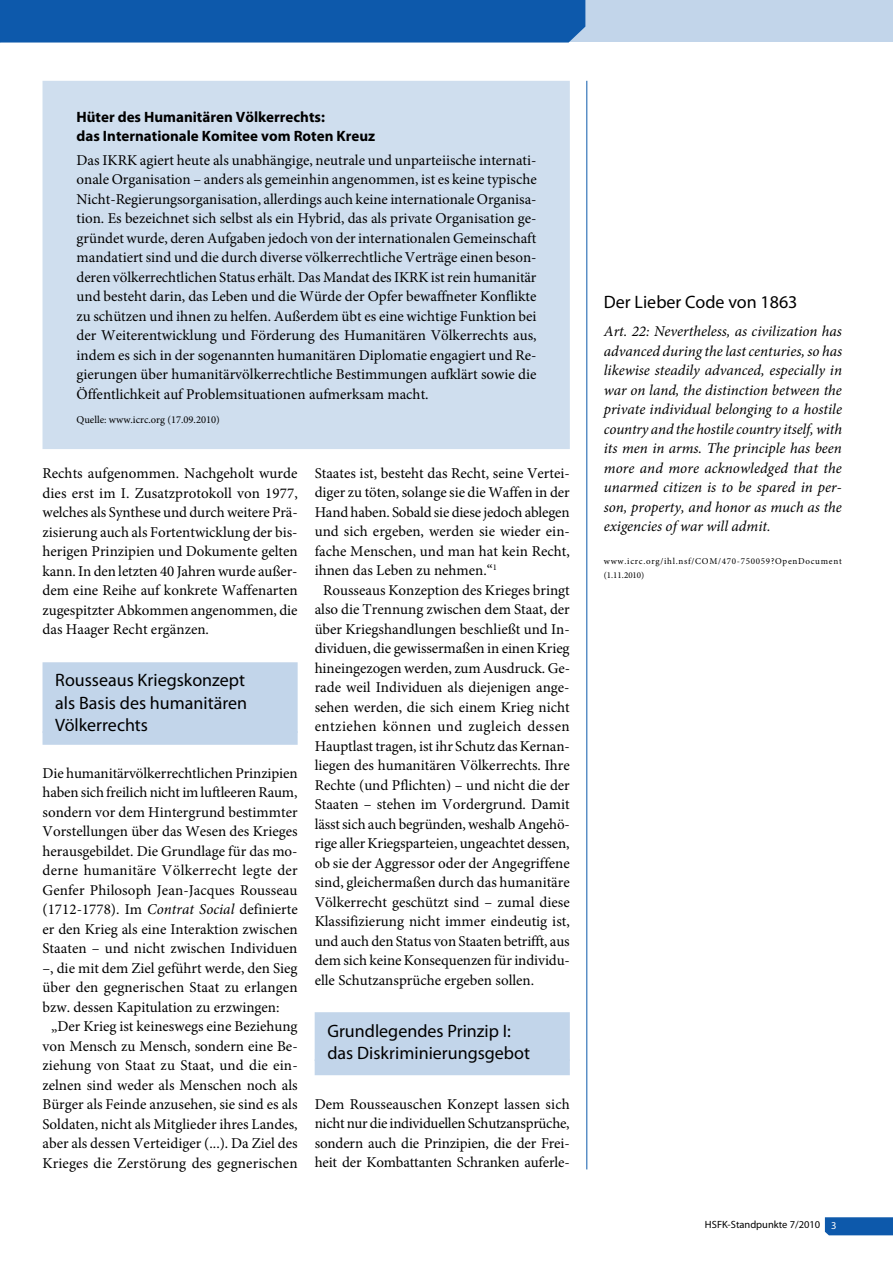
<style>
.page{position:relative;width:893px;height:1263px;background:#fff}
.page>*{position:absolute;margin:0;border:0;box-sizing:border-box;transform-origin:0 0}
.t1{font:18px/22.5px "Myriad Pro";color:#000;text-align:justify}
.t2{font:15px/19.5px "Minion Pro";color:#000;text-align:justify}
.t3{font:italic 15px/19.5px "Minion Pro";color:#000;text-align:justify}
.t4{font:700 15px/19.5px "Myriad Pro";color:#000}
.t5{font:15px "Minion Pro";letter-spacing:.02em;color:#000}
.t6{font:15px "Minion Pro";letter-spacing:.03em;color:#000}
.t7{font:10.5px "Minion Pro";color:#000}
.t8{font:10.5px "Myriad Pro";color:#000}
.t9{font:9px/13.5px "Minion Pro";letter-spacing:.08em;color:#000}
.s1{font-style:italic}
.s2{color:#fff}
</style>
<div class="page">
<svg style="left:824px;top:1217px;width:69px;height:19px"></svg>
<div style="left:529px;top:0;width:364px;height:42px;background:#c2d5ea"></div>
<div style="left:0;top:0;width:585px;height:43px;background:#0d59ab"></div>
<hr style="left:586px;top:81px;width:1px;height:1088px;background:#0d59ab">
<div style="left:43px;top:662px;width:255px;height:83px;background:#c2d5ea"></div>
<div style="left:315px;top:1012px;width:255px;height:63px;background:#c2d5ea"></div>
<div style="left:43px;top:81px;width:527px;height:368px;background:#cfdeee"></div>
<p class="t4" style="left:77px;top:106px;width:300px">Hüter des Humanitären Völkerrechts:<br>das Internationale Komitee vom Roten Kreuz</p>
<p class="t2" style="left:77px;top:150px;width:462px">Das IKRK agiert heute als unabhängige, neutrale und unparteiische internati&shy;onale Organisation – anders als gemeinhin angenommen, ist es keine typische Nicht-Regierungsorganisation, allerdings auch keine internationale Organisa&shy;tion. Es bezeichnet sich selbst als ein Hybrid, das als private Organisation ge&shy;gründet wurde, deren Aufgaben jedoch von der internationalen Gemeinschaft mandatiert sind und die durch diverse völkerrechtliche Verträge einen beson&shy;deren völkerrechtlichen Status erhält. Das Mandat des IKRK ist rein humanitär und besteht darin, das Leben und die Würde der Opfer bewaffneter Konflikte zu schützen und ihnen zu helfen. Außerdem übt es eine wichtige Funktion bei der Weiterentwicklung und Förderung des Humanitären Völkerrechts aus, indem es sich in der sogenannten humanitären Diplomatie engagiert und Re&shy;gierungen über humanitärvölkerrechtliche Bestimmungen aufklärt sowie die Öffentlichkeit auf Problemsituationen aufmerksam macht.</p>
<p class="t7" style="left:77px;top:412px;width:145px">Quelle: www.icrc.org (17.09.2010)</p>
<p class="t2" style="left:43px;top:464px;width:257px">Rechts aufgenommen. Nachgeholt wurde dies erst im I. Zusatzprotokoll von 1977, welches als Synthese und durch weitere Prä&shy;zisierung auch als Fortentwicklung der bis&shy;herigen Prinzipien und Dokumente gelten kann. In den letzten 40 Jahren wurde außer&shy;dem eine Reihe auf konkrete Waffenarten zugespitzter Abkommen angenommen, die das Haager Recht ergänzen.</p>
<p class="t1" style="left:55px;top:669px;width:193px">Rousseaus Kriegskonzept als Basis des humanitären Völkerrechts</p>
<p class="t2" style="left:43px;top:763px;width:257px">Die humanitärvölkerrechtlichen Prinzipien</p>
<p class="t2" style="left:43px;top:783px;width:256px">haben sich freilich nicht im luftleeren Raum,</p>
<p class="t2" style="left:43px;top:802px;width:257px">sondern vor dem Hintergrund bestimmter</p>
<p class="t2" style="left:43px;top:822px;width:257px">Vorstellungen über das Wesen des Krieges</p>
<p class="t2" style="left:43px;top:841px;width:257px">herausgebildet. Die Grundlage für das mo-</p>
<p class="t5" style="left:43px;top:860px;width:257px">derne humanitäre Völkerrecht legte der</p>
<p class="t2" style="left:43px;top:880px;width:256px">Genfer Philosoph Jean-Jacques Rousseau</p>
<p class="t2" style="left:43px;top:900px;width:257px">(1712-1778). Im <span class="s1">Contrat Social</span> definierte</p>
<p class="t2" style="left:43px;top:919px;width:257px">er den Krieg als eine Interaktion zwischen</p>
<p class="t2" style="left:43px;top:939px;width:256px">Staaten – und nicht zwischen Individuen</p>
<p class="t2" style="left:43px;top:958px;width:257px">–, die mit dem Ziel geführt werde, den Sieg</p>
<p class="t2" style="left:43px;top:978px;width:257px">über den gegnerischen Staat zu erlangen</p>
<p class="t2" style="left:43px;top:997px;width:239px">bzw. dessen Kapitulation zu erzwingen:</p>
<p class="t2" style="left:51px;top:1017px;width:248px">„Der Krieg ist keineswegs eine Beziehung</p>
<p class="t2" style="left:43px;top:1036px;width:257px">von Mensch zu Mensch, sondern eine Be-</p>
<p class="t2" style="left:43px;top:1056px;width:257px">ziehung von Staat zu Staat, und die ein-</p>
<p class="t2" style="left:43px;top:1075px;width:257px">zelnen sind weder als Menschen noch als</p>
<p class="t2" style="left:43px;top:1095px;width:257px">Bürger als Feinde anzusehen, sie sind es als</p>
<p class="t2" style="left:43px;top:1114px;width:257px">Soldaten, nicht als Mitglieder ihres Landes,</p>
<p class="t2" style="left:43px;top:1134px;width:257px">aber als dessen Verteidiger (...). Da Ziel des</p>
<p class="t2" style="left:43px;top:1153px;width:257px">Krieges die Zerstörung des gegnerischen</p>
<p class="t2" style="left:315px;top:463px;width:257px">Staates ist, besteht das Recht, seine Vertei-</p>
<p class="t2" style="left:315px;top:483px;width:257px">diger zu töten, solange sie die Waffen in der</p>
<p class="t2" style="left:315px;top:502px;width:256px">Hand haben. Sobald sie diese jedoch ablegen</p>
<p class="t2" style="left:315px;top:522px;width:257px">und sich ergeben, werden sie wieder ein-</p>
<p class="t2" style="left:315px;top:541px;width:257px">fache Menschen, und man hat kein Recht,</p>
<p class="t2" style="left:315px;top:561px;width:184px">ihnen das Leben zu nehmen.“<sup>1</sup></p>
<p class="t2" style="left:323px;top:580px;width:248px">Rousseaus Konzeption des Krieges bringt</p>
<p class="t2" style="left:315px;top:600px;width:257px">also die Trennung zwischen dem Staat, der</p>
<p class="t2" style="left:315px;top:619px;width:257px">über Kriegshandlungen beschließt und In-</p>
<p class="t2" style="left:315px;top:639px;width:256px">dividuen, die gewissermaßen in einen Krieg</p>
<p class="t2" style="left:315px;top:658px;width:257px">hineingezogen werden, zum Ausdruck. Ge-</p>
<p class="t2" style="left:315px;top:678px;width:256px">rade weil Individuen als diejenigen ange-</p>
<p class="t2" style="left:315px;top:697px;width:257px">sehen werden, die sich einem Krieg nicht</p>
<p class="t6" style="left:315px;top:716px;width:257px">entziehen können und zugleich dessen</p>
<p class="t2" style="left:315px;top:736px;width:257px">Hauptlast tragen, ist ihr Schutz das Kernan-</p>
<p class="t2" style="left:315px;top:756px;width:257px">liegen des humanitären Völkerrechts. Ihre</p>
<p class="t2" style="left:315px;top:775px;width:257px">Rechte (und Pflichten) – und nicht die der</p>
<p class="t2" style="left:315px;top:795px;width:256px">Staaten – stehen im Vordergrund. Damit</p>
<p class="t2" style="left:315px;top:814px;width:257px">lässt sich auch begründen, weshalb Angehö-</p>
<p class="t2" style="left:315px;top:834px;width:256px">rige aller Kriegsparteien, ungeachtet dessen,</p>
<p class="t2" style="left:315px;top:853px;width:257px">ob sie der Aggressor oder der Angegriffene</p>
<p class="t2" style="left:315px;top:873px;width:257px">sind, gleichermaßen durch das humanitäre</p>
<p class="t2" style="left:315px;top:892px;width:257px">Völkerrecht geschützt sind – zumal diese</p>
<p class="t2" style="left:315px;top:912px;width:257px">Klassifizierung nicht immer eindeutig ist,</p>
<p class="t2" style="left:315px;top:931px;width:256px">und auch den Status von Staaten betrifft, aus</p>
<p class="t2" style="left:315px;top:951px;width:257px">dem sich keine Konsequenzen für individu-</p>
<p class="t2" style="left:315px;top:970px;width:221px">elle Schutzansprüche ergeben sollen.</p>
<p class="t1" style="left:327px;top:1019px;width:204px">Grundlegendes Prinzip I: das Diskriminierungsgebot</p>
<p class="t2" style="left:315px;top:1094px;width:257px">Dem Rousseauschen Konzept lassen sich nicht nur die individuellen Schutzansprüche, sondern auch die Prinzipien, die der Frei&shy;heit der Kombattanten Schranken auferle-</p>
<p class="t1" style="left:604px;top:291px;width:195px">Der Lieber Code von 1863</p>
<p class="t3" style="left:604px;top:322px;width:240px">Art. 22: Nevertheless, as civilization has advanced during the last centuries, so has likewise steadily advanced, especially in war on land, the distinction between the private individual belonging to a hostile country and the hostile country itself, with its men in arms. The principle has been more and more acknowledged that the unarmed citizen is to be spared in per&shy;son, property, and honor as much as the exigencies of war will admit.</p>
<p class="t9" style="left:604px;top:555px;width:239px">www.icrc.org/ihl.nsf/COM/470-750059?OpenDocument (1.11.2010)</p>
<p class="t8" style="left:705px;top:1218px;width:133px">HSFK-Standpunkte 7/2010 <span class="s2">3</span></p>
</div>
